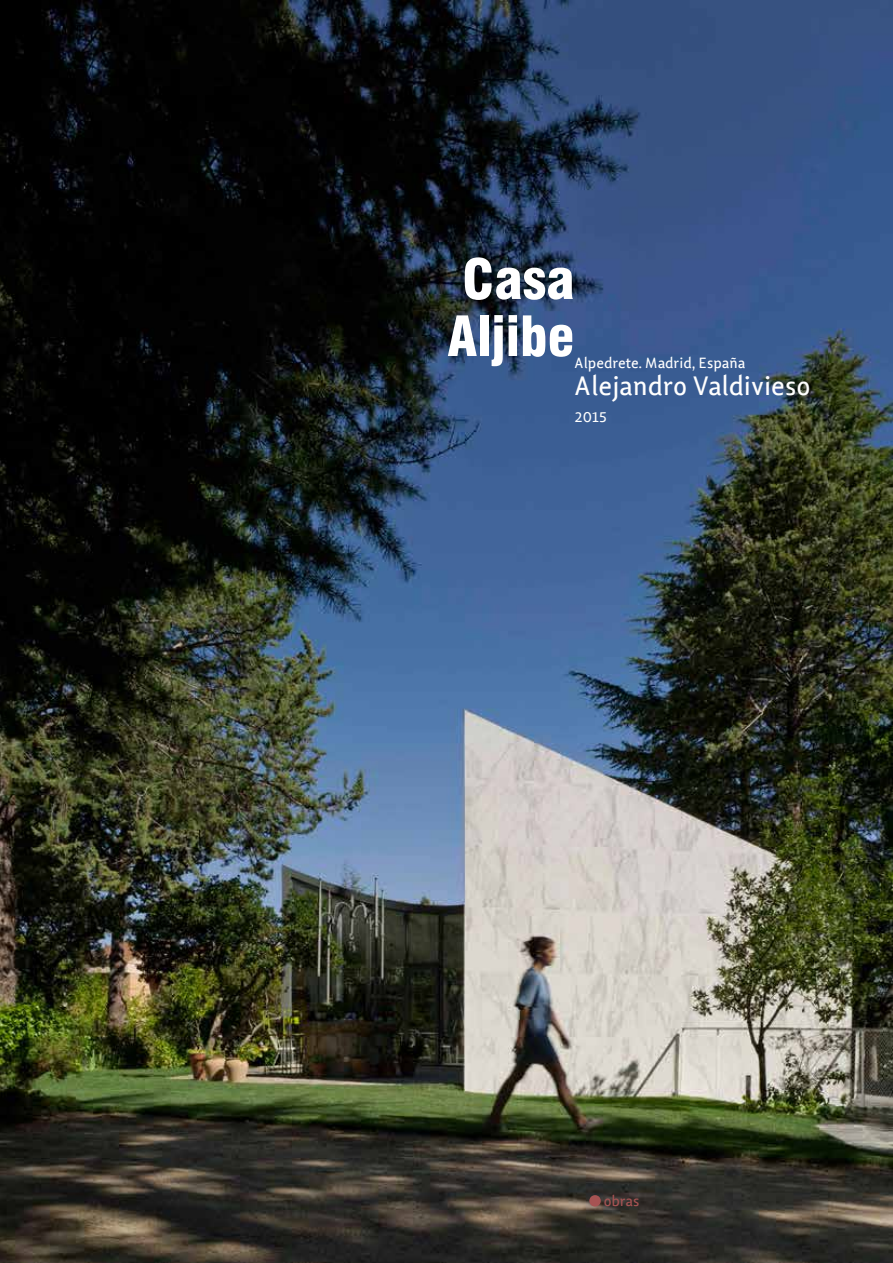
<style>
.page{position:relative;width:893px;height:1263px;background:#fff}
.page>*{position:absolute;margin:0;border:0;box-sizing:border-box;transform-origin:0 0}
.t1{font:900 condensed 54px/57px "Swiss 721 BT";color:#fff}
.t2{font:27px "Lisboa LF";letter-spacing:-.005em;color:#fff}
.t3{font:15px "Lisboa LF";color:#fff}
.t4{font:15px "Lisboa LF";letter-spacing:-.01em;color:#a65353}
</style>
<div class="page">
<img style="left:0;top:0;width:893px;height:1263px">
<div style="left:589px;top:1195px;width:12px;height:11px;background:#a65353;border-radius:50%"></div>
<h1 class="t1" style="left:447px;top:251px;width:129px">Casa<br>Aljibe</h1>
<p class="t3" style="left:574px;top:353px;width:173px">Alpedrete. Madrid, España</p>
<h2 class="t2" style="left:574px;top:369px;width:238px">Alejandro Valdivieso</h2>
<p class="t3" style="left:574px;top:407px;width:34px">2015</p>
<p class="t4" style="left:604px;top:1192px;width:37px">obras</p>
</div>
